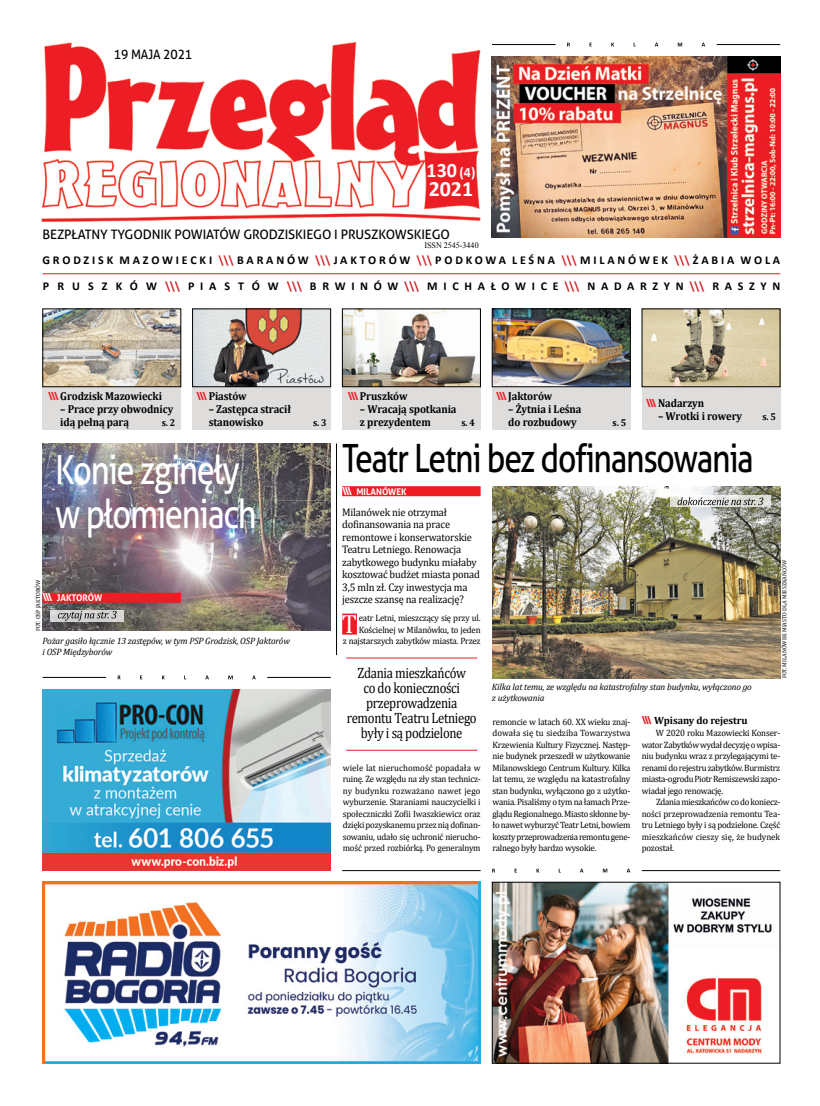
<style>
.page{position:relative;width:820px;height:1106px;background:#fff}
.page>*{position:absolute;margin:0;border:0;box-sizing:border-box;transform-origin:0 0}
.t1{font:40px/44px "Aller";letter-spacing:-.04em;color:#fff;scale:.82 1}
.t2{font:39px "Aller";letter-spacing:-.04em;color:#000;scale:.82 1}
.t3{font:26.5px "Cambria";color:#fff;scale:.96 1}
.t4{font:700 21.9px "Calibri";color:#fff}
.t5{font:700 20.5px "Calibri";color:#fff}
.t6{font:15px/15px "Cambria";letter-spacing:-.025em;color:#000;text-align:center;scale:.85 1}
.t7{font:13px "Aller";letter-spacing:-.01em;color:#000}
.t8{font:13px "Aller";letter-spacing:-.01em;color:#000;scale:.94 1}
.t9{font:700 12px "Calibri";letter-spacing:.235em;color:#000}
.t10{font:700 12px "Calibri";letter-spacing:.475em;color:#000}
.t11{font:700 11.5px/13px "Cambria";letter-spacing:-.01em;color:#000;scale:.92 1}
.t12{font:11px/12.5px "Cambria";letter-spacing:-.015em;color:#000;scale:.95 1}
.t13{font:700 10.5px "Cambria";letter-spacing:-.01em;color:#000}
.t14{font:700 10px "Cambria";color:#000;scale:.92 1}
.t15{font:9.2px/11.5px "Cambria";letter-spacing:-.025em;color:#000;text-align:justify;scale:.96 1}
.t16{font:italic 9.2px/11px "Cambria";letter-spacing:-.015em;color:#000}
.t17{font:700 9.2px "Aller";color:#fff;scale:.96 1}
.t18{font:8.4px "Times New Roman";color:#000;scale:.96 1}
.t19{font:6px "Cambria";color:#000;scale:.96 1}
.s1{font-size:14.2px}
.s2{color:#d2232a}
.s3{font-family:"Aller";font-size:11.1px;color:#ed1d24}
.s4{font-size:11px}
.s5{font-family:"Aller";font-size:11px;color:#ed1d24}
</style>
<div class="page">
<img style="left:43px;top:443px;width:288px;height:188px">
<img style="left:41px;top:43px;width:439px;height:179px">
<div style="left:492px;top:308px;width:138px;height:121px;background:#dfdddc"></div>
<div style="left:641px;top:308px;width:139px;height:121px;background:#dfdddc"></div>
<div style="left:192px;top:308px;width:139px;height:121px;background:#dfdddc"></div>
<img style="left:494px;top:311px;width:134px;height:74px">
<div style="left:492px;top:309px;width:138px;height:78px;border:1px solid #000"></div>
<img style="left:643px;top:311px;width:135px;height:74px">
<div style="left:641px;top:309px;width:139px;height:78px;border:1px solid #000"></div>
<img style="left:194px;top:311px;width:135px;height:74px">
<div style="left:192px;top:309px;width:139px;height:78px;border:1px solid #000"></div>
<div style="left:342px;top:308px;width:138px;height:121px;background:#dfdddc"></div>
<div style="left:43px;top:308px;width:138px;height:121px;background:#dfdddc"></div>
<img style="left:344px;top:311px;width:134px;height:74px">
<div style="left:342px;top:309px;width:138px;height:78px;border:1px solid #000"></div>
<img style="left:45px;top:311px;width:134px;height:74px">
<div style="left:43px;top:309px;width:138px;height:78px;border:1px solid #000"></div>
<hr style="left:43px;top:273px;width:737px;height:1px;background:#d2232a">
<img style="left:43px;top:689px;width:288px;height:181px">
<img style="left:43px;top:882px;width:437px;height:181px">
<img style="left:494px;top:884px;width:278px;height:177px">
<div style="left:492px;top:882px;width:288px;height:181px;border:1px solid #000"></div>
<div style="left:342px;top:486px;width:138px;height:10px;background:#ed1d24"></div>
<div style="left:342px;top:613px;width:15px;height:21px;background:#ed1d24"></div>
<img style="left:492px;top:486px;width:288px;height:192px">
<hr style="left:346px;top:657px;width:131px;height:1px;background:#ed1d24">
<hr style="left:346px;top:749px;width:131px;height:1px;background:#ed1d24">
<img style="left:492px;top:56px;width:288px;height:181px">
<div style="left:43px;top:593px;width:138px;height:10px;background:#ed1d24"></div>
<div style="left:50px;top:610px;width:74px;height:11px;background:#d7d6d5"></div>
<svg style="left:58px;top:611px;width:59px;height:9px"></svg>
<svg style="left:669px;top:495px;width:101px;height:12px"></svg>
<svg style="left:677px;top:497px;width:86px;height:8px"></svg>
<svg style="left:118px;top:675px;width:137px;height:4px"></svg>
<hr style="left:43px;top:677px;width:63px;height:1px;background:#000">
<hr style="left:267px;top:677px;width:64px;height:1px;background:#000">
<svg style="left:567px;top:43px;width:137px;height:3px"></svg>
<hr style="left:492px;top:44px;width:63px;height:1px;background:#000">
<hr style="left:716px;top:44px;width:64px;height:1px;background:#000">
<svg style="left:492px;top:868px;width:138px;height:4px"></svg>
<hr style="left:342px;top:870px;width:138px;height:1px;background:#000">
<hr style="left:641px;top:870px;width:139px;height:1px;background:#000">
<hr style="left:336px;top:443px;width:1px;height:212px;background:#000">
<h3 class="t8" style="left:114px;top:47px;width:85px">19 MAJA 2021</h3>
<h3 class="t5" style="left:426px;top:157px;width:50px">130 <span class="s1">(4)</span></h3>
<h3 class="t4" style="left:428px;top:175px;width:46px">2021</h3>
<h3 class="t7" style="left:43px;top:226px;width:409px">BEZPŁATNY TYGODNIK POWIATÓW GRODZISKIEGO I PRUSZKOWSKIEGO</h3>
<p class="t18" style="left:424px;top:239px;width:58px">ISSN 2545-3440</p>
<h3 class="t9" style="left:42px;top:253px;width:739px">GRODZISK MAZOWIECKI <span class="s2">\\\</span>BARANÓW <span class="s2">\\\</span>JAKTORÓW <span class="s2">\\\</span>PODKOWA LEŚNA <span class="s2">\\\</span>MILANÓWEK <span class="s2">\\\</span>ŻABIA WOLA</h3>
<h3 class="t10" style="left:43px;top:278px;width:738px">P R U S Z K Ó W <span class="s2">\\\</span> PIA S T Ó W <span class="s2">\\\</span> BRWINÓW<span class="s2">\\\</span> MICHAŁOWICE<span class="s2">\\\</span> NADARZYN<span class="s2">\\\</span> RASZYN</h3>
<p class="t11" style="left:48px;top:389px;width:125px"><span class="s3">\\\</span> Grodzisk Mazowiecki</p>
<p class="t11" style="left:60px;top:402px;width:124px">– Prace przy obwodnicy idą pełną parą</p>
<p class="t14" style="left:162px;top:416px;width:16px">s. 2</p>
<p class="t11" style="left:196px;top:389px;width:56px"><span class="s3">\\\</span> Piastów</p>
<p class="t11" style="left:208px;top:402px;width:91px">– Zastępca stracił stanowisko</p>
<h1 class="t1" style="left:55px;top:447px;width:247px">Konie zginęły w płomieniach</h1>
<p class="t19" style="left:35px;top:631px;width:55px;rotate:-90deg">FOT. OSP JAKTORÓW</p>
<p class="t17" style="left:43px;top:592px;width:64px"><span class="s4">\\\</span> JAKTORÓW</p>
<p class="t16" style="left:43px;top:634px;width:249px">Pożar gasiło łącznie 13 zastępów, w tym PSP Grodzisk, OSP Jaktorów i OSP Międzyborów</p>
<p class="t14" style="left:313px;top:416px;width:16px">s. 3</p>
<p class="t11" style="left:348px;top:389px;width:66px"><span class="s3">\\\</span> Pruszków</p>
<p class="t11" style="left:360px;top:402px;width:106px">– Wracają spotkania z prezydentem</p>
<p class="t14" style="left:461px;top:416px;width:16px">s. 4</p>
<p class="t11" style="left:496px;top:389px;width:62px"><span class="s3">\\\</span> Jaktorów</p>
<p class="t11" style="left:508px;top:402px;width:81px">– Żytnia i Leśna do rozbudowy</p>
<p class="t14" style="left:612px;top:416px;width:16px">s. 5</p>
<p class="t11" style="left:645px;top:396px;width:65px"><span class="s3">\\\</span> Nadarzyn</p>
<p class="t11" style="left:658px;top:409px;width:93px">– Wrotki i rowery</p>
<p class="t14" style="left:762px;top:410px;width:16px">s. 5</p>
<h2 class="t2" style="left:342px;top:435px;width:503px">Teatr Letni bez dofinansowania</h2>
<p class="t17" style="left:342px;top:486px;width:69px"><span class="s4">\\\</span> MILANÓWEK</p>
<p class="t12" style="left:342px;top:505px;width:146px">Milanówek nie otrzymał dofinansowania na prace remontowe i konserwatorskie<br>Teatru Letniego. Renowacja zabytkowego budynku miałaby kosztować budżet miasta ponad<br>3,5 mln zł. Czy inwestycja ma jeszcze szansę na realizację?</p>
<h3 class="t3" style="left:342px;top:608px;width:17px">T</h3>
<p class="t19" style="left:780px;top:678px;width:125px;rotate:-90deg">FOT. MILANÓWEK MIASTO DLA MIESZKAŃCÓW</p>
<p class="t15" style="left:342px;top:612px;width:145px;text-align:right">eatr Letni, mieszczący się przy ul.<br>Kościelnej w Milanówku, to jeden<br>z najstarszych zabytków miasta. Przez</p>
<h3 class="t6" style="left:346px;top:665px;width:154px">Zdania mieszkańców<br>co do konieczności przeprowadzenia remontu Teatru Letniego były i są podzielone</h3>
<p class="t16" style="left:492px;top:680px;width:261px">Kilka lat temu, ze względu na katastrofalny stan budynku, wyłączono go z użytkowania</p>
<p class="t15" style="left:492px;top:716px;width:145px">remoncie w latach 60. XX wieku znaj&shy;dowała się tu siedziba Towarzystwa Krzewienia Kultury Fizycznej. Następ&shy;nie budynek przeszedł w użytkowanie Milanowskiego Centrum Kultury. Kilka lat temu, ze względu na katastrofalny stan budynku, wyłączono go z użytko&shy;wania. Pisaliśmy o tym na łamach Prze&shy;glądu Regionalnego. Miasto skłonne by&shy;ło nawet wyburzyć Teatr Letni, bowiem koszty przeprowadzenia remontu gene&shy;ralnego były bardzo wysokie.</p>
<p class="t13" style="left:641px;top:713px;width:107px"><span class="s5">\\\</span> Wpisany do rejestru</p>
<p class="t15" style="left:641px;top:727px;width:146px;text-indent:14px">W 2020 roku Mazowiecki Konser&shy;wator Zabytków wydał decyzję o wpisa&shy;niu budynku wraz z przylegającymi te&shy;renami do rejestru zabytków. Burmistrz miasta-ogrodu Piotr Remiszewski zapo&shy;wiadał jego renowację.</p>
<p class="t15" style="left:641px;top:796px;width:146px;text-indent:14px">Zdania mieszkańców co do koniecz&shy;ności przeprowadzenia remontu Tea&shy;tru Letniego były i są podzielone. Część mieszkańców cieszy się, że budynek pozostał.</p>
<p class="t15" style="left:342px;top:762px;width:145px">wiele lat nieruchomość popadała w ruinę. Ze względu na zły stan technicz&shy;ny budynku rozważano nawet jego wyburzenie. Staraniami nauczycielki i społeczniczki Zofii Iwaszkiewicz oraz dzięki pozyskanemu przez nią dofinan&shy;sowaniu, udało się uchronić nierucho&shy;mość przed rozbiórką. Po generalnym</p>
</div>
